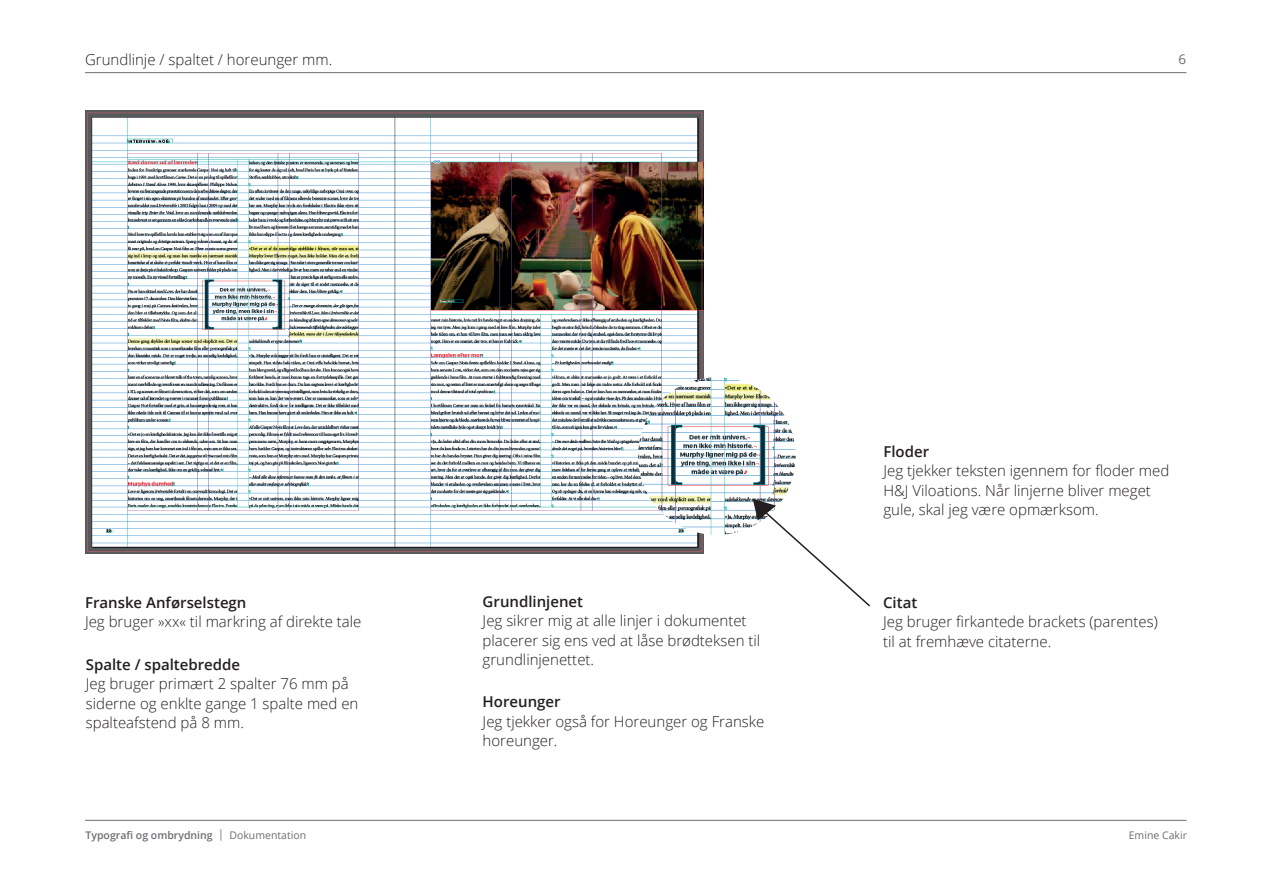
<style>
.page{position:relative;width:1263px;height:893px;background:#fff}
.page>*{position:absolute;margin:0;border:0;box-sizing:border-box;transform-origin:0 0}
.t1{font:300 15px/19.5px "Open Sans";color:#231f20}
.t2{font:600 15px "Open Sans";color:#231f20}
.t3{font:13.5px "Open Sans";color:#6c6d70}
.t4{font:600 10.5px "Open Sans";color:#6c6d70}
.t5{font:10.5px "Open Sans";color:#6c6d70}
.s1{font-weight:400;font-size:11.55px}
.s2{font-weight:400}
</style>
<div class="page">
<hr style="left:85px;top:820px;width:1101px;height:1px;background:#6c6d70">
<hr style="left:85px;top:72px;width:1101px;height:1px;background:#6c6d70">
<img style="left:85px;top:111px;width:619px;height:442px">
<img style="left:638px;top:377px;width:158px;height:158px;border-radius:79px">
<svg style="left:753px;top:499px;width:117px;height:108px"></svg>
<p class="t1" style="left:85px;top:50px;width:249px">Grundlinje / spaltet / horeunger mm.</p>
<p class="t3" style="left:1178px;top:50px;width:9px">6</p>
<p class="t2" style="left:85px;top:592px;width:163px">Franske Anførselstegn</p>
<p class="t1" style="left:85px;top:612px;width:278px">Jeg bruger »xx« til markring af direkte tale</p>
<p class="t2" style="left:86px;top:654px;width:156px">Spalte / spaltebredde</p>
<p class="t1" style="left:86px;top:673px;width:274px">Jeg bruger primært 2 spalter 76 mm på siderne og enklte gange 1 spalte med en spalteafstend på 8 mm.</p>
<p class="t2" style="left:483px;top:591px;width:102px">Grundlinjenet</p>
<p class="t1" style="left:483px;top:611px;width:279px">Jeg sikrer mig at alle linjer i dokumentet placerer sig ens ved at låse brødteksen til grundlinjenettet.</p>
<p class="t2" style="left:483px;top:691px;width:80px">Horeunger</p>
<p class="t1" style="left:483px;top:711px;width:283px">Jeg tjekker også for Horeunger og Franske horeunger.</p>
<p class="t2" style="left:883px;top:441px;width:47px">Floder</p>
<p class="t1" style="left:883px;top:461px;width:287px">Jeg tjekker teksten igennem for floder med<br>H&amp;J Viloations. Når linjerne bliver meget gule, skal jeg være opmærksom.</p>
<p class="t2" style="left:883px;top:592px;width:36px">Citat</p>
<p class="t1" style="left:883px;top:612px;width:276px">Jeg bruger firkantede brackets (parentes) til at fremhæve citaterne.</p>
<p class="t4" style="left:85px;top:828px;width:222px">Typografi og ombrydning <span class="s1">|</span> <span class="s2">Dokumentation</span></p>
<p class="t5" style="left:1129px;top:828px;width:60px">Emine Cakir</p>
</div>
